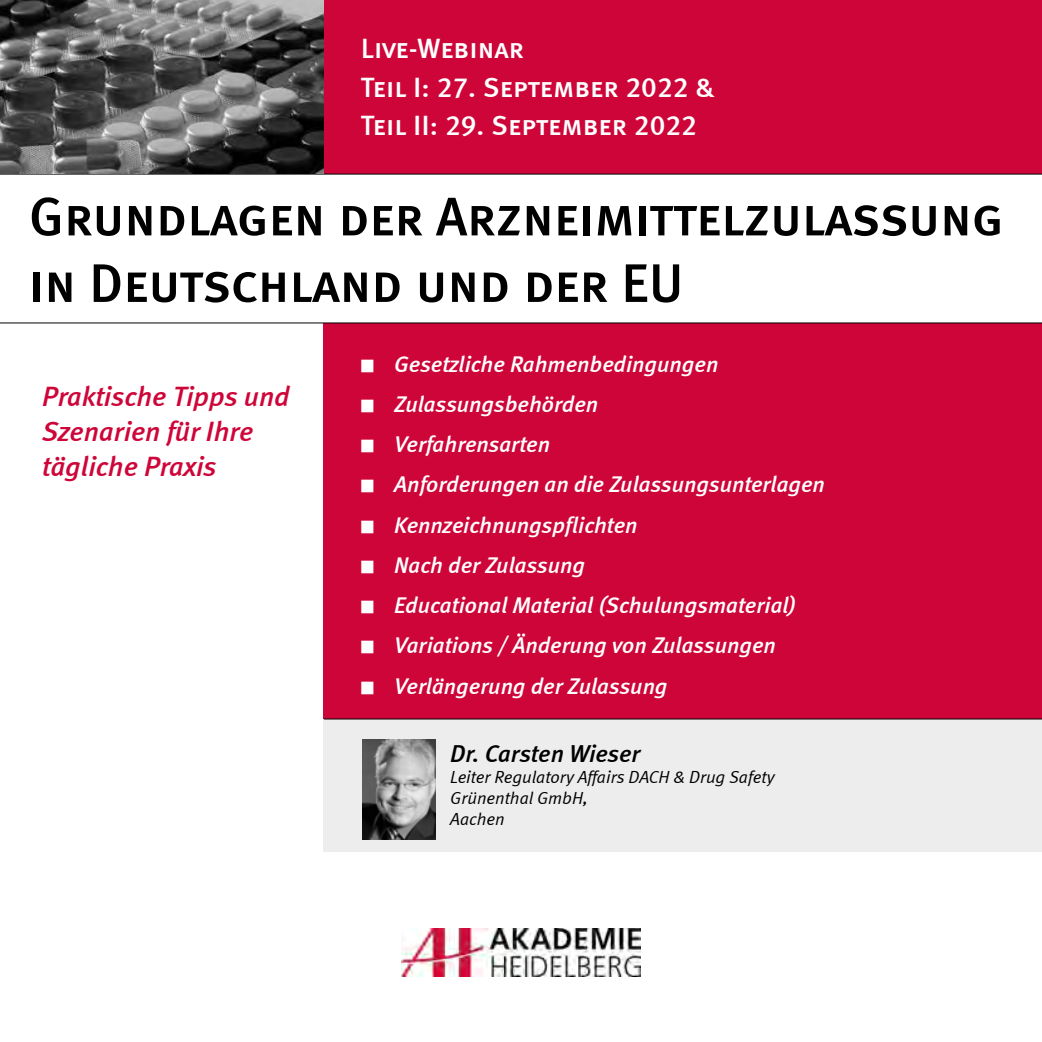
<style>
.page{position:relative;width:1042px;height:1042px;background:#fff}
.page>*{position:absolute;margin:0;border:0;box-sizing:border-box;transform-origin:0 0}
.t1{font:54.25px/66.5px "Meta Medium LF Caps";letter-spacing:-.01em;color:#000}
.t2{font:28px/38.5px "Meta Medium LF Caps";color:#fff}
.t3{font:italic 28px/35px "Meta Medium LF";color:#ce0538}
.t4{font:italic 24.5px "Meta Medium LF";letter-spacing:-.005em;color:#000}
.t5{font:italic 22.75px "Meta Medium LF";color:#fff}
.t6{font:italic 17.5px/21px "Meta Normal LF";color:#000}
</style>
<div class="page">
<div style="left:324px;top:0;width:718px;height:174px;background:#ce0538"></div>
<div style="left:324px;top:323px;width:718px;height:396px;background:#ce0538"></div>
<div style="left:324px;top:721px;width:718px;height:131px;background:#ededed"></div>
<img style="left:401px;top:928px;width:240px;height:48px">
<hr style="left:0;top:174px;width:1042px;height:1px;background:#000">
<hr style="left:0;top:322px;width:1042px;height:1px;background:#000">
<hr style="left:324px;top:718px;width:718px;height:1px;background:#000">
<img style="left:0;top:0;width:324px;height:174px">
<img style="left:363px;top:740px;width:72px;height:99px">
<p class="t2" style="left:361px;top:29px;width:355px">Live-Webinar<br>Teil I: 27. September 2022 &amp;<br>Teil II: 29. September 2022</p>
<h1 class="t1" style="left:29px;top:183px;width:977px">Grundlagen der Arzneimittelzulassung in Deutschland und der EU</h1>
<p class="t3" style="left:42px;top:378px;width:249px">Praktische Tipps und<br>Szenarien für Ihre tägliche Praxis</p>
<p class="t5" style="left:361px;top:350px;width:359px">■ Gesetzliche Rahmenbedingungen</p>
<p class="t5" style="left:361px;top:390px;width:239px">■ Zulassungsbehörden</p>
<p class="t5" style="left:361px;top:431px;width:191px">■ Verfahrensarten</p>
<p class="t5" style="left:361px;top:471px;width:465px">■ Anforderungen an die Zulassungsunterlagen</p>
<p class="t5" style="left:361px;top:511px;width:278px">■ Kennzeichnungspflichten</p>
<p class="t5" style="left:361px;top:551px;width:226px">■ Nach der Zulassung</p>
<p class="t5" style="left:361px;top:592px;width:437px">■ Educational Material (Schulungsmaterial)</p>
<p class="t5" style="left:361px;top:632px;width:416px">■ Variations / Änderung von Zulassungen</p>
<p class="t5" style="left:361px;top:672px;width:308px">■ Verlängerung der Zulassung</p>
<p class="t4" style="left:450px;top:739px;width:191px">Dr. Carsten Wieser</p>
<p class="t6" style="left:450px;top:766px;width:326px">Leiter Regulatory Affairs DACH &amp; Drug Safety<br>Grünenthal GmbH,<br>Aachen</p>
</div>
